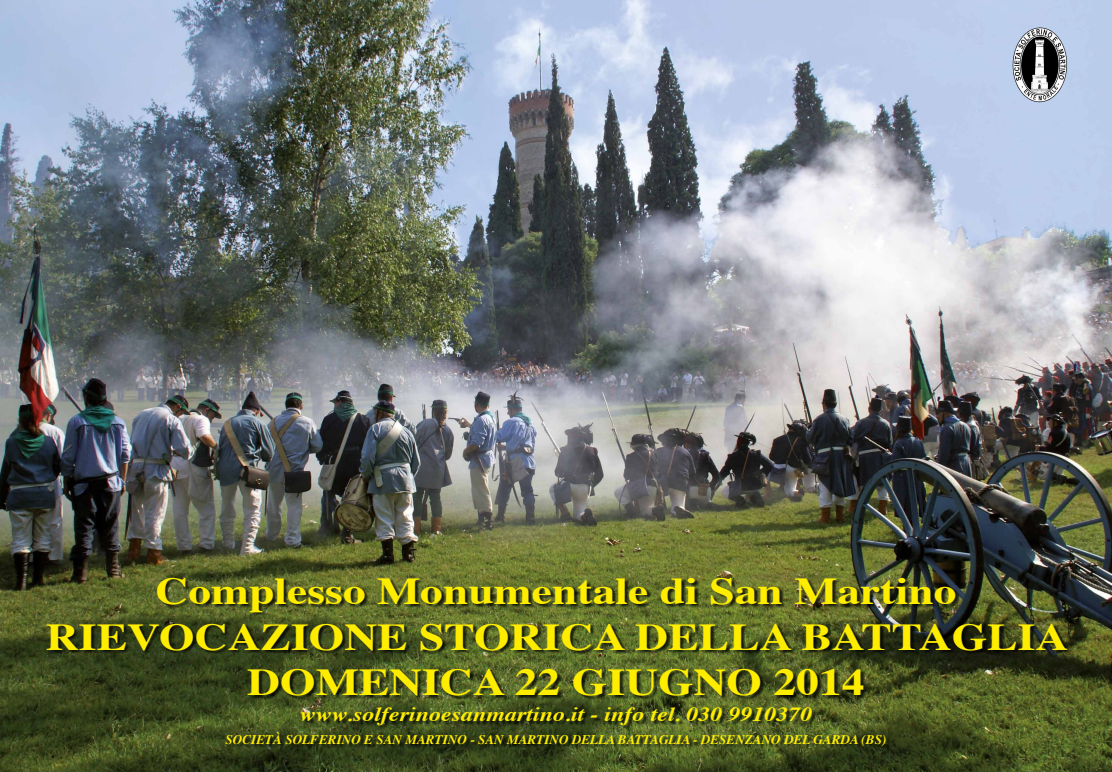
<style>
.page{position:relative;width:1112px;height:772px;background:#fff}
.page>*{position:absolute;margin:0;border:0;box-sizing:border-box;transform-origin:0 0}
.t1{font:700 38px/45.6px "Times";color:#ffed00;text-align:center;scale:1.2 1}
.t2{font:italic 700 20px "Times";color:#ffed00;scale:1.2 1}
.t3{font:italic 700 13.2px "Times";color:#ffed00}
</style>
<div class="page">
<img style="left:0;top:0;width:1111px;height:771px">
<div style="left:47px;top:577px;width:1025px;height:173px;background:#000;opacity:.75"></div>
<img style="left:1011px;top:28px;width:60px;height:74px">
<p class="t1" style="left:46px;top:563px;width:853px">Complesso Monumentale di San Martino<br>RIEVOCAZIONE STORICA DELLA BATTAGLIA<br>DOMENICA 22 GIUGNO 2014</p>
<p class="t2" style="left:299px;top:695px;width:429px">www.solferinoesanmartino.it - info tel. 030 9910370</p>
<p class="t3" style="left:225px;top:726px;width:662px">SOCIETÀ SOLFERINO E SAN MARTINO - SAN MARTINO DELLA BATTAGLIA - DESENZANO DEL GARDA (BS)</p>
</div>
